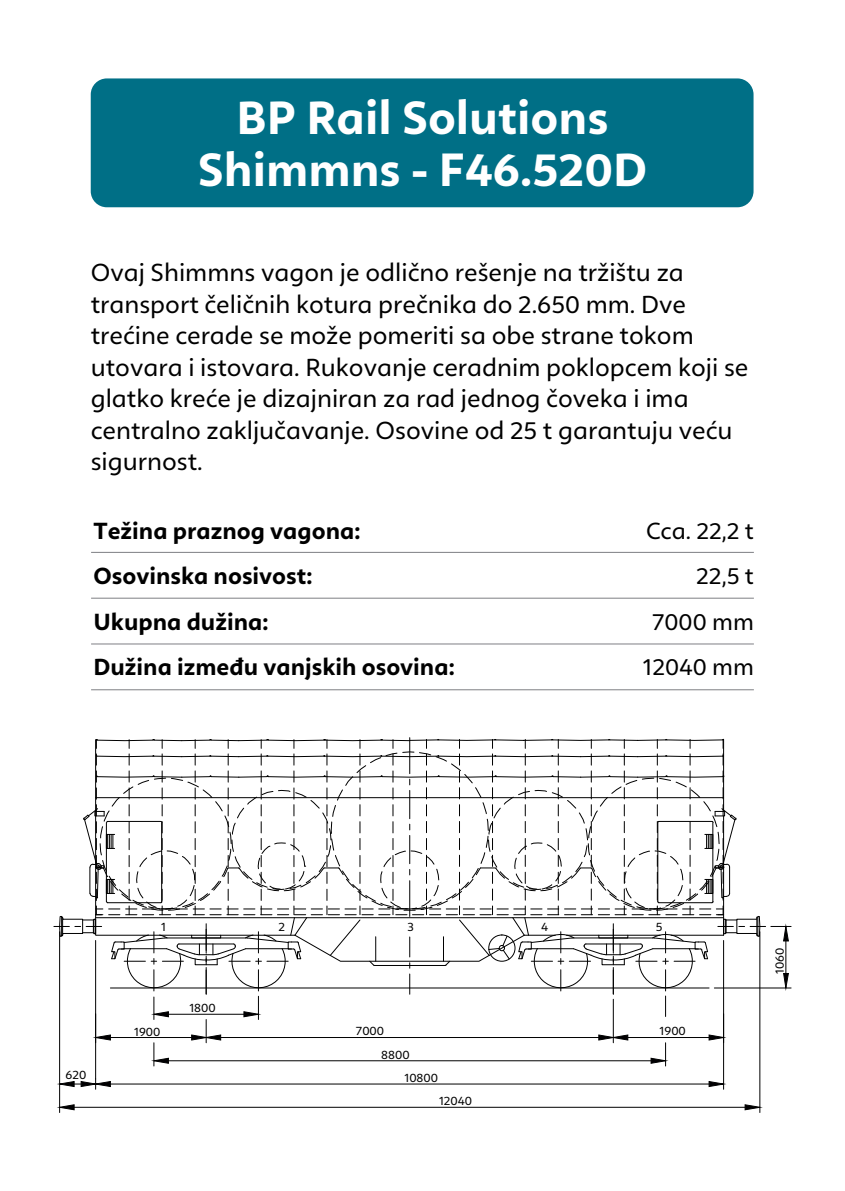
<style>
.page{position:relative;width:845px;height:1191px;background:#fff}
.page>*{position:absolute;margin:0;border:0;box-sizing:border-box;transform-origin:0 0}
.t1{font:700 48.6px/51.6px "Calima";color:#fff;text-align:center}
.t2{font:25.8px/31.4px "Calima";color:#000}
.t3{font:700 24.4px/45.4px "Calima";color:#000}
.t4{font:24.4px/45.4px "Calima";color:#000;text-align:right}
.t5{font:12.6px "Calima";color:#000}
</style>
<div class="page">
<div style="left:91px;top:78px;width:662px;height:129px;background:#006f86;border-radius:16px"></div>
<hr style="left:409px;top:737px;width:1px;height:36px;background:#000">
<hr style="left:95px;top:940px;width:1px;height:149px;background:#000">
<hr style="left:723px;top:940px;width:1px;height:149px;background:#000">
<hr style="left:110px;top:1083px;width:599px;height:1px;background:#000">
<svg style="left:708px;top:1081px;width:18px;height:6px"></svg>
<hr style="left:59px;top:931px;width:1px;height:181px;background:#000">
<hr style="left:759px;top:931px;width:1px;height:181px;background:#000">
<hr style="left:74px;top:1107px;width:671px;height:1px;background:#000">
<svg style="left:57px;top:1104px;width:18px;height:6px"></svg>
<svg style="left:744px;top:1104px;width:18px;height:6px"></svg>
<svg style="left:54px;top:916px;width:15px;height:20px"></svg>
<svg style="left:57px;top:1078px;width:54px;height:9px"></svg>
<hr style="left:714px;top:987px;width:77px;height:1px;background:#000">
<hr style="left:785px;top:941px;width:1px;height:32px;background:#000">
<svg style="left:771px;top:924px;width:20px;height:17px"></svg>
<svg style="left:783px;top:973px;width:6px;height:17px"></svg>
<svg style="left:750px;top:916px;width:15px;height:20px"></svg>
<svg style="left:75px;top:739px;width:669px;height:327px"></svg>
<hr style="left:91px;top:552px;width:663px;height:1px;background:#7e7f84">
<hr style="left:91px;top:598px;width:663px;height:1px;background:#7e7f84">
<hr style="left:91px;top:643px;width:663px;height:1px;background:#7e7f84">
<hr style="left:91px;top:689px;width:663px;height:1px;background:#7e7f84">
<h1 class="t1" style="left:198px;top:92px;width:451px">BP Rail Solutions<br>Shimmns - F46.520D</h1>
<p class="t2" style="left:91px;top:257px;width:659px">Ovaj Shimmns vagon je odlično rešenje na tržištu za transport čeličnih kotura prečnika do 2.650 mm. Dve trećine cerade se može pomeriti sa obe strane tokom utovara i istovara. Rukovanje ceradnim poklopcem koji se glatko kreće je dizajniran za rad jednog čoveka i ima centralno zaključavanje. Osovine od 25 t garantuju veću sigurnost.</p>
<p class="t3" style="left:93px;top:508px;width:363px">Težina praznog vagona:<br>Osovinska nosivost:<br>Ukupna dužina:<br>Dužina između vanjskih osovina:</p>
<p class="t4" style="left:643px;top:508px;width:112px">Cca. 22,2 t<br>22,5 t<br>7000 mm<br>12040 mm</p>
<p class="t5" style="left:66px;top:1067px;width:22px">620</p>
<p class="t5" style="left:161px;top:920px;width:6px">1</p>
<p class="t5" style="left:278px;top:920px;width:8px">2</p>
<p class="t5" style="left:407px;top:920px;width:8px">3</p>
<p class="t5" style="left:541px;top:920px;width:8px">4</p>
<p class="t5" style="left:656px;top:920px;width:8px">5</p>
<p class="t5" style="left:134px;top:1024px;width:28px">1900</p>
<p class="t5" style="left:189px;top:1001px;width:28px">1800</p>
<p class="t5" style="left:356px;top:1024px;width:30px">7000</p>
<p class="t5" style="left:381px;top:1047px;width:30px">8800</p>
<p class="t5" style="left:404px;top:1070px;width:35px">10800</p>
<p class="t5" style="left:439px;top:1094px;width:35px">12040</p>
<p class="t5" style="left:659px;top:1024px;width:28px">1900</p>
<p class="t5" style="left:772px;top:974px;width:28px;rotate:-90deg">1060</p>
</div>
